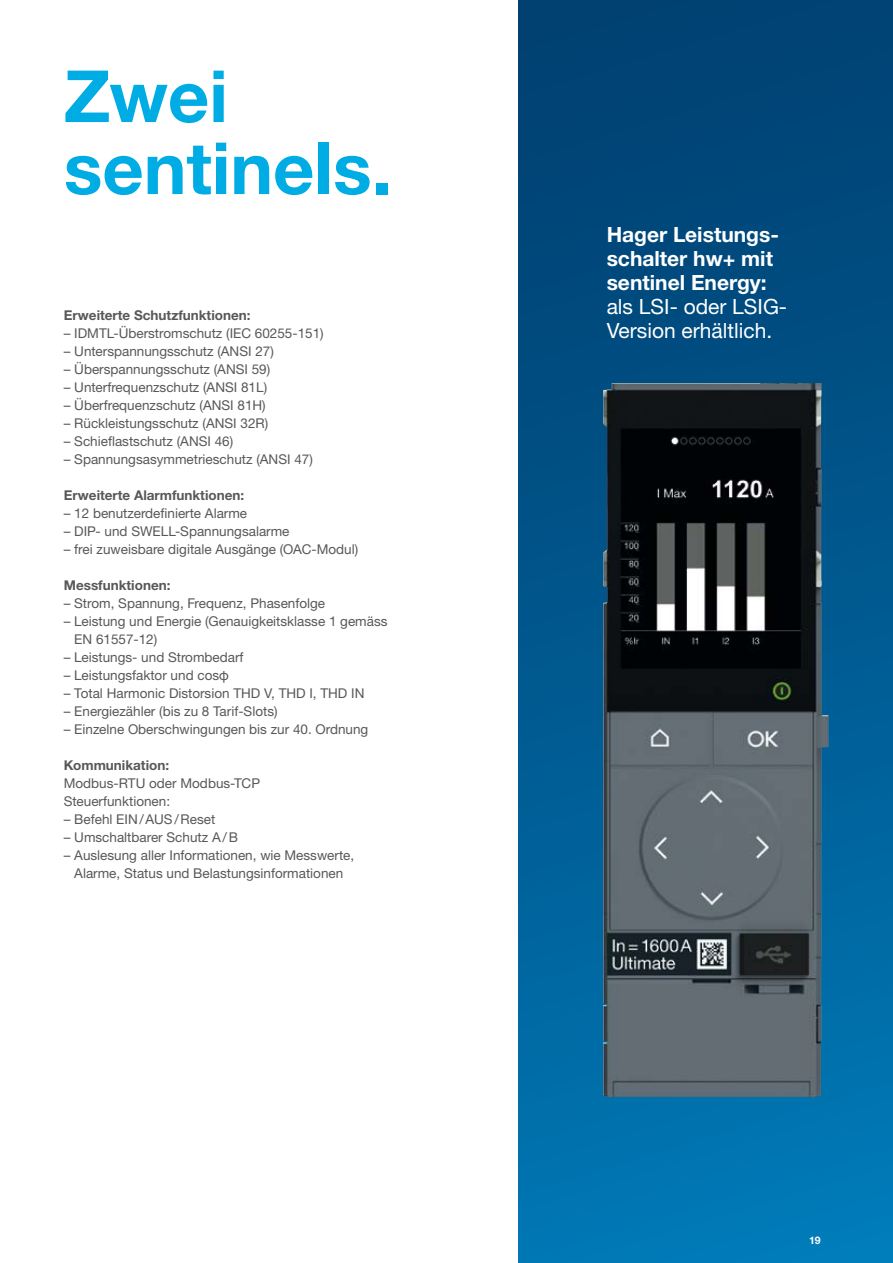
<style>
.page{position:relative;width:893px;height:1263px;background:#fff}
.page>*{position:absolute;margin:0;border:0;box-sizing:border-box;transform-origin:0 0}
.t1{font:700 72px/72px "Helvetica Neue LTW1 G";color:#00ace4}
.t2{font:700 21px/24px "Helvetica Neue LTW1 G";color:#fff}
.t3{font:21px/24px "Helvetica Neue LTW1 G";color:#fff}
.t4{font:13.5px/18px "Helvetica Neue LTW1 G";color:#58585a}
.t5{font:700 13.5px "Helvetica Neue LTW1 G";color:#58585a}
.t6{font:700 10.5px "Helvetica Neue LTW1 G";color:#fff}
</style>
<div class="page">
<div style="left:519px;top:0;width:374px;height:1263px;background:linear-gradient(to bottom,#003e6e,#0077b5)"></div>
<img style="left:603px;top:383px;width:225px;height:714px">
<h1 class="t1" style="left:64px;top:60px;width:329px">Zwei sentinels.</h1>
<p class="t5" style="left:64px;top:307px;width:188px">Erweiterte Schutzfunktionen:</p>
<p class="t4" style="left:64px;top:324px;width:261px">– IDMTL-Überstromschutz (IEC 60255-151)</p>
<p class="t4" style="left:64px;top:342px;width:212px">– Unterspannungsschutz (ANSI 27)</p>
<p class="t4" style="left:64px;top:360px;width:208px">– Überspannungsschutz (ANSI 59)</p>
<p class="t4" style="left:64px;top:378px;width:205px">– Unterfrequenzschutz (ANSI 81L)</p>
<p class="t4" style="left:64px;top:396px;width:204px">– Überfrequenzschutz (ANSI 81H)</p>
<p class="t4" style="left:64px;top:414px;width:206px">– Rückleistungsschutz (ANSI 32R)</p>
<p class="t4" style="left:64px;top:432px;width:171px">– Schieflastschutz (ANSI 46)</p>
<p class="t4" style="left:64px;top:450px;width:251px">– Spannungsasymmetrieschutz (ANSI 47)</p>
<p class="t5" style="left:64px;top:487px;width:182px">Erweiterte Alarmfunktionen:</p>
<p class="t4" style="left:64px;top:504px;width:185px">– 12 benutzerdefinierte Alarme</p>
<p class="t4" style="left:64px;top:522px;width:227px">– DIP- und SWELL-Spannungsalarme</p>
<p class="t4" style="left:64px;top:540px;width:296px">– frei zuweisbare digitale Ausgänge (OAC-Modul)</p>
<p class="t5" style="left:64px;top:577px;width:108px">Messfunktionen:</p>
<p class="t4" style="left:64px;top:594px;width:263px">– Strom, Spannung, Frequenz, Phasenfolge</p>
<p class="t4" style="left:74px;top:612px;width:315px;text-indent:-11px">– Leistung und Energie (Genauigkeitsklasse 1 gemäss<br>EN 61557-12)</p>
<p class="t4" style="left:64px;top:648px;width:181px">– Leistungs- und Strombedarf</p>
<p class="t4" style="left:64px;top:666px;width:167px">– Leistungsfaktor und cosφ</p>
<p class="t4" style="left:64px;top:684px;width:302px">– Total Harmonic Distorsion THD V, THD I, THD IN</p>
<p class="t4" style="left:64px;top:702px;width:215px">– Energiezähler (bis zu 8 Tarif-Slots)</p>
<p class="t4" style="left:64px;top:720px;width:306px">– Einzelne Oberschwingungen bis zur 40. Ordnung</p>
<p class="t5" style="left:64px;top:757px;width:107px">Kommunikation:</p>
<p class="t4" style="left:64px;top:774px;width:198px">Modbus-RTU oder Modbus-TCP<br>Steuerfunktionen:</p>
<p class="t4" style="left:64px;top:810px;width:153px">– Befehl EIN/AUS/Reset</p>
<p class="t4" style="left:64px;top:828px;width:176px">– Umschaltbarer Schutz A/B</p>
<p class="t4" style="left:64px;top:846px;width:292px;text-align:center">– Auslesung aller Informationen, wie Messwerte,<br>Alarme, Status und Belastungsinformationen</p>
<h2 class="t2" style="left:607px;top:222px;width:172px">Hager Leistungs&shy;schalter hw+ mit sentinel Energy:</h2>
<h2 class="t3" style="left:607px;top:294px;width:182px">als LSI- oder LSIG-<br>Version erhältlich.</h2>
<p class="t6" style="left:809px;top:1233px;width:13px">19</p>
</div>
